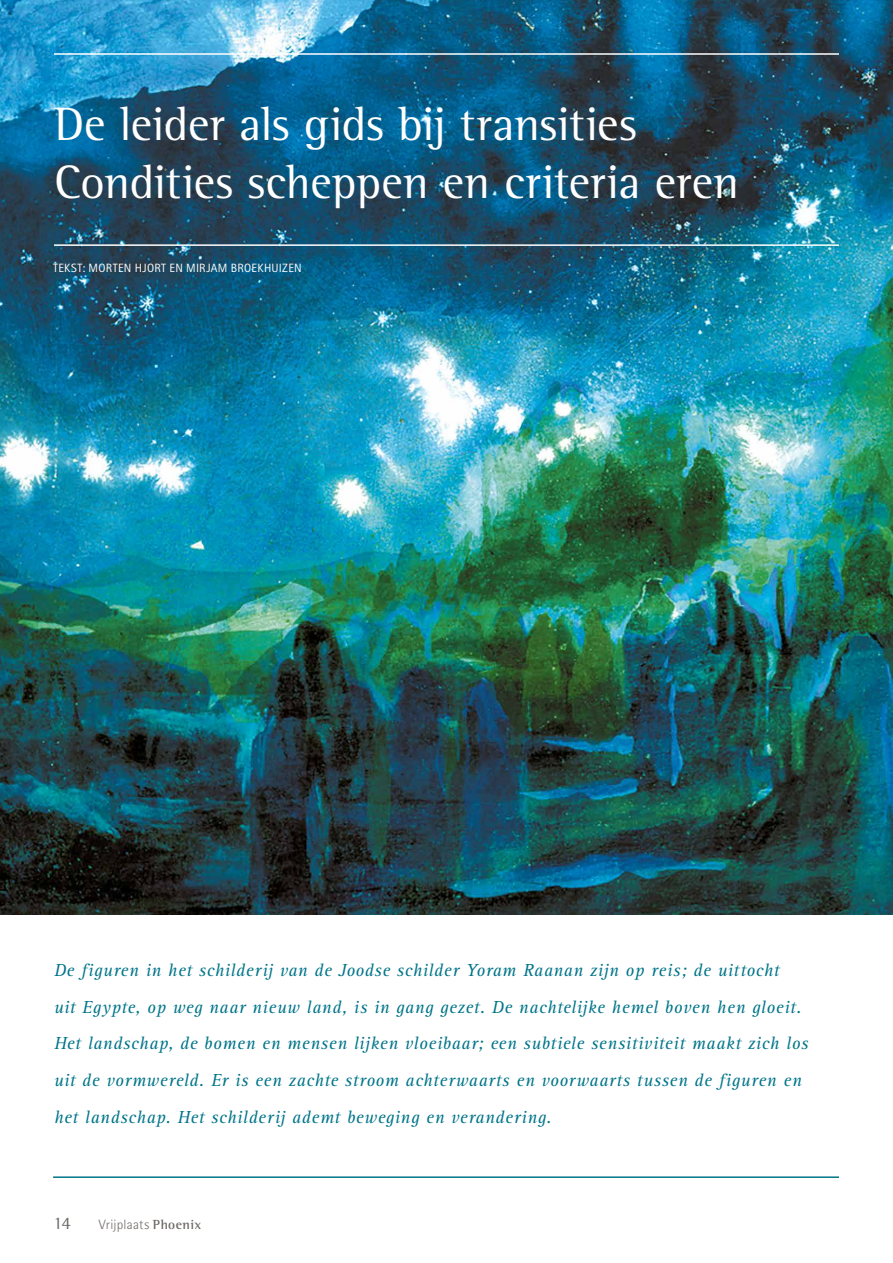
<style>
.page{position:relative;width:893px;height:1263px;background:#fff}
.page>*{position:absolute;margin:0;border:0;box-sizing:border-box;transform-origin:0 0}
.t1{font:48px/57.8px "Rotis Semi Serif";letter-spacing:-.005em;color:#fff}
.t2{font:italic 18px/36.8px "Rotis Serif";letter-spacing:.03em;color:#007589}
.t3{font:18px "Rotis Semi Serif";color:#6b6764}
.t4{font:300 13.5px "Rotis Semi Sans";letter-spacing:.02em;color:#6b6764}
.t5{font:12px "Rotis Sans Serif";letter-spacing:.025em;color:#fff}
.s1{font-family:"Rotis Semi Serif";font-weight:700}
</style>
<div class="page">
<img style="left:0;top:0;width:893px;height:914px">
<hr style="left:54px;top:53px;width:785px;height:2px;background:#fff">
<hr style="left:54px;top:244px;width:785px;height:2px;background:#fff">
<hr style="left:53px;top:1176px;width:786px;height:2px;background:#007589">
<h1 class="t1" style="left:54px;top:95px;width:687px">De leider als gids bij transities<br>Condities scheppen en criteria eren</h1>
<p class="t5" style="left:53px;top:261px;width:250px">TEKST: MORTEN HJORT EN MIRJAM BROEKHUIZEN</p>
<p class="t2" style="left:54px;top:952px;width:756px">De figuren in het schilderij van de Joodse schilder Yoram Raanan zijn op reis; de uittocht<br>uit Egypte, op weg naar nieuw land, is in gang gezet. De nachtelijke hemel boven hen gloeit.<br>Het landschap, de bomen en mensen lijken vloeibaar; een subtiele sensitiviteit maakt zich los uit de vormwereld. Er is een zachte stroom achterwaarts en voorwaarts tussen de figuren en het landschap. Het schilderij ademt beweging en verandering.</p>
<p class="t3" style="left:53px;top:1212px;width:19px">14</p>
<p class="t4" style="left:99px;top:1217px;width:104px">Vrijplaats <span class="s1">Phoenix</span></p>
</div>
